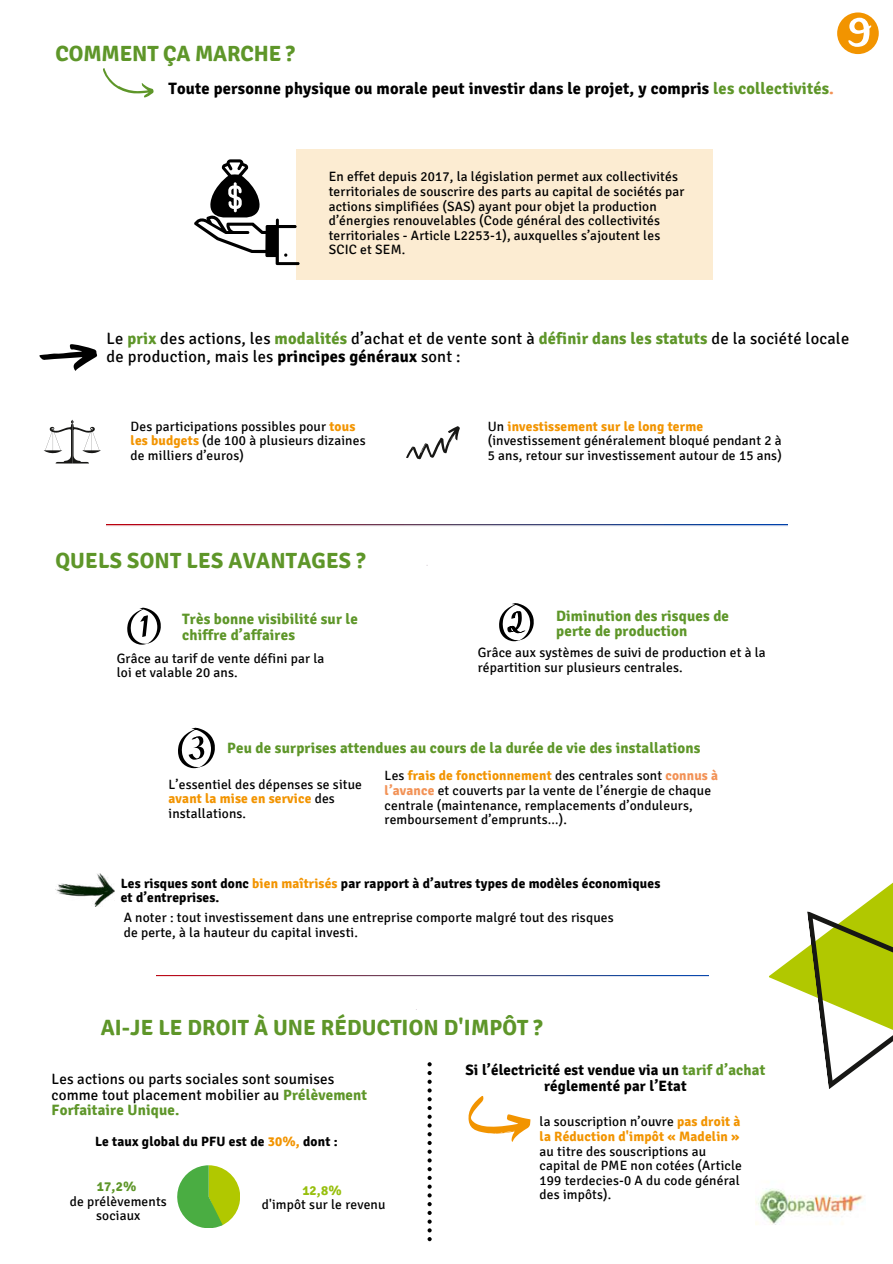
<style>
.page{position:relative;width:893px;height:1264px;background:#fff}
.page>*{position:absolute;margin:0;border:0;box-sizing:border-box;transform-origin:0 0}
.t1{font:700 21.9px "Signika";letter-spacing:.005em;color:#5e9629}
.t2{font:16.5px/18px "Signika";letter-spacing:.01em;color:#000}
.t3{font:700 16.5px "Signika";letter-spacing:.01em;color:#000}
.t4{font:700 15px/15.8px "Signika";letter-spacing:.01em;color:#5e9629}
.t5{font:15px/15.8px "Signika";letter-spacing:.01em;color:#000}
.t6{font:700 15px/15.8px "Signika";letter-spacing:.01em;color:#000;text-align:center}
.t7{font:13.5px/14.5px "Signika";letter-spacing:.01em;color:#000}
.t8{font:700 13.5px/14.5px "Signika";letter-spacing:.01em;color:#000}
.t9{font:700 13.5px/14.5px "Signika";letter-spacing:.01em;color:#f29400}
.t10{font:700 13.5px "Signika";color:#97bf0d}
.t11{font:700 13.5px "Signika";color:#5e9629}
.s1{color:#5e9629}
.s2{color:#f29256}
.s3{font-weight:700;color:#5e9629}
.s4{font-weight:700}
.s5{font-weight:700;color:#f29400}
.s6{font-weight:700;color:#f29256}
.s7{font-family:"Noto Sans Gurmukhi"}
.s8{color:#f29400}
.s9{font-weight:400;color:#000}
</style>
<div class="page">
<img style="left:106px;top:524px;width:681px;height:3px">
<div style="left:296px;top:149px;width:416px;height:130px;background:#fcecd2"></div>
<svg style="left:194px;top:159px;width:105px;height:106px"></svg>
<svg style="left:39px;top:344px;width:58px;height:27px"></svg>
<svg style="left:44px;top:419px;width:57px;height:44px"></svg>
<svg style="left:406px;top:426px;width:54px;height:33px"></svg>
<img style="left:156px;top:975px;width:552px;height:2px">
<img style="left:56px;top:873px;width:58px;height:33px">
<svg style="left:177px;top:1165px;width:63px;height:63px"></svg>
<svg style="left:427px;top:1062px;width:4px;height:179px"></svg>
<svg style="left:468px;top:1096px;width:63px;height:46px"></svg>
<svg style="left:103px;top:68px;width:51px;height:30px"></svg>
<svg style="left:127px;top:607px;width:34px;height:37px"></svg>
<svg style="left:499px;top:603px;width:35px;height:38px"></svg>
<svg style="left:178px;top:727px;width:37px;height:41px"></svg>
<img style="left:755px;top:1188px;width:109px;height:37px">
<svg style="left:769px;top:883px;width:123px;height:111px"></svg>
<svg style="left:807px;top:892px;width:85px;height:197px"></svg>
<svg style="left:837px;top:12px;width:41px;height:42px"></svg>
<h1 class="t1" style="left:56px;top:40px;width:241px">COMMENT ÇA MARCHE ?</h1>
<p class="t3" style="left:168px;top:79px;width:667px">Toute personne physique ou morale peut investir dans le projet, y compris <span class="s1">les collectivités</span><span class="s2">.</span></p>
<p class="t7" style="left:329px;top:170px;width:357px">En effet depuis 2017, la législation permet aux collectivités territoriales de souscrire des parts au capital de sociétés par actions simplifiées (SAS) ayant pour objet la production d’énergies renouvelables (Code général des collectivités territoriales - Article L2253-1), auxquelles s’ajoutent les SCIC et SEM.</p>
<p class="t2" style="left:106px;top:329px;width:744px">Le <span class="s3">prix</span> des actions, les <span class="s3">modalités</span> d’achat et de vente sont à <span class="s3">définir dans les statuts</span> de la société locale de production, mais les <span class="s4">principes généraux</span> sont :</p>
<p class="t7" style="left:131px;top:419px;width:236px">Des participations possibles pour <span class="s5">tous les budgets</span> (de 100 à plusieurs dizaines de milliers d’euros)</p>
<h1 class="t1" style="left:55px;top:547px;width:312px">QUELS SONT LES AVANTAGES ?</h1>
<p class="t7" style="left:487px;top:419px;width:296px">Un <span class="s5">investissement sur le long terme </span>(investissement généralement bloqué pendant 2 à<br>5 ans, retour sur investissement autour de 15 ans)</p>
<p class="t4" style="left:182px;top:611px;width:177px">Très bonne visibilité sur le chiffre d’affaires</p>
<p class="t4" style="left:556px;top:608px;width:174px">Diminution des risques de perte de production</p>
<p class="t7" style="left:117px;top:651px;width:209px">Grâce au tarif de vente défini par la loi et valable 20 ans.</p>
<p class="t7" style="left:477px;top:645px;width:289px">Grâce aux systèmes de suivi de production et à la répartition sur plusieurs centrales.</p>
<p class="t4" style="left:227px;top:740px;width:475px">Peu de surprises attendues au cours de la durée de vie des installations</p>
<p class="t7" style="left:168px;top:777px;width:195px">L’essentiel des dépenses se situe <span class="s5">avant la mise en service</span> des installations.</p>
<p class="t7" style="left:384px;top:768px;width:335px">Les <span class="s5">frais de fonctionnement</span> des centrales sont <span class="s6">connus à l’avance</span> et couverts par la vente de l’énergie de chaque centrale (maintenance, remplacements d’onduleurs, remboursement d’emprunts<span class="s7">…</span>).</p>
<p class="t8" style="left:121px;top:875px;width:541px">Les risques sont donc <span class="s8">bien maîtrisés</span> par rapport à d’autres types de modèles économiques et d’entreprises.</p>
<p class="t7" style="left:124px;top:910px;width:491px">A noter : tout investissement dans une entreprise comporte malgré tout des risques de perte, à la hauteur du capital investi.</p>
<h1 class="t1" style="left:101px;top:1014px;width:443px">AI-JE LE DROIT À UNE RÉDUCTION D'IMPÔT ?</h1>
<p class="t5" style="left:51px;top:1070px;width:317px">Les actions ou parts sociales sont soumises comme tout placement mobilier au <span class="s3">Prélèvement<br>Forfaitaire Unique.</span></p>
<p class="t8" style="left:95px;top:1133px;width:244px">Le taux global du PFU est de <span class="s8">30%,</span> dont :</p>
<p class="t10" style="left:302px;top:1181px;width:41px">12,8%</p>
<p class="t7" style="left:262px;top:1197px;width:125px">d'impôt sur le revenu</p>
<p class="t11" style="left:97px;top:1178px;width:41px">17,2%</p>
<p class="t7" style="left:70px;top:1193px;width:99px;text-align:center">de prélèvements sociaux</p>
<p class="t6" style="left:465px;top:1062px;width:301px">Si l’électricité est vendue via un <span class="s1">tarif d’achat </span>réglementé par l’Etat</p>
<p class="t9" style="left:539px;top:1114px;width:202px"><span class="s9">la souscription n’ouvre</span> pas droit à la Réduction d'impôt « Madelin »</p>
<p class="t7" style="left:539px;top:1143px;width:204px">au titre des souscriptions au capital de PME non cotées (Article<br>199 terdecies-0 A du code général des impôts).</p>
</div>
